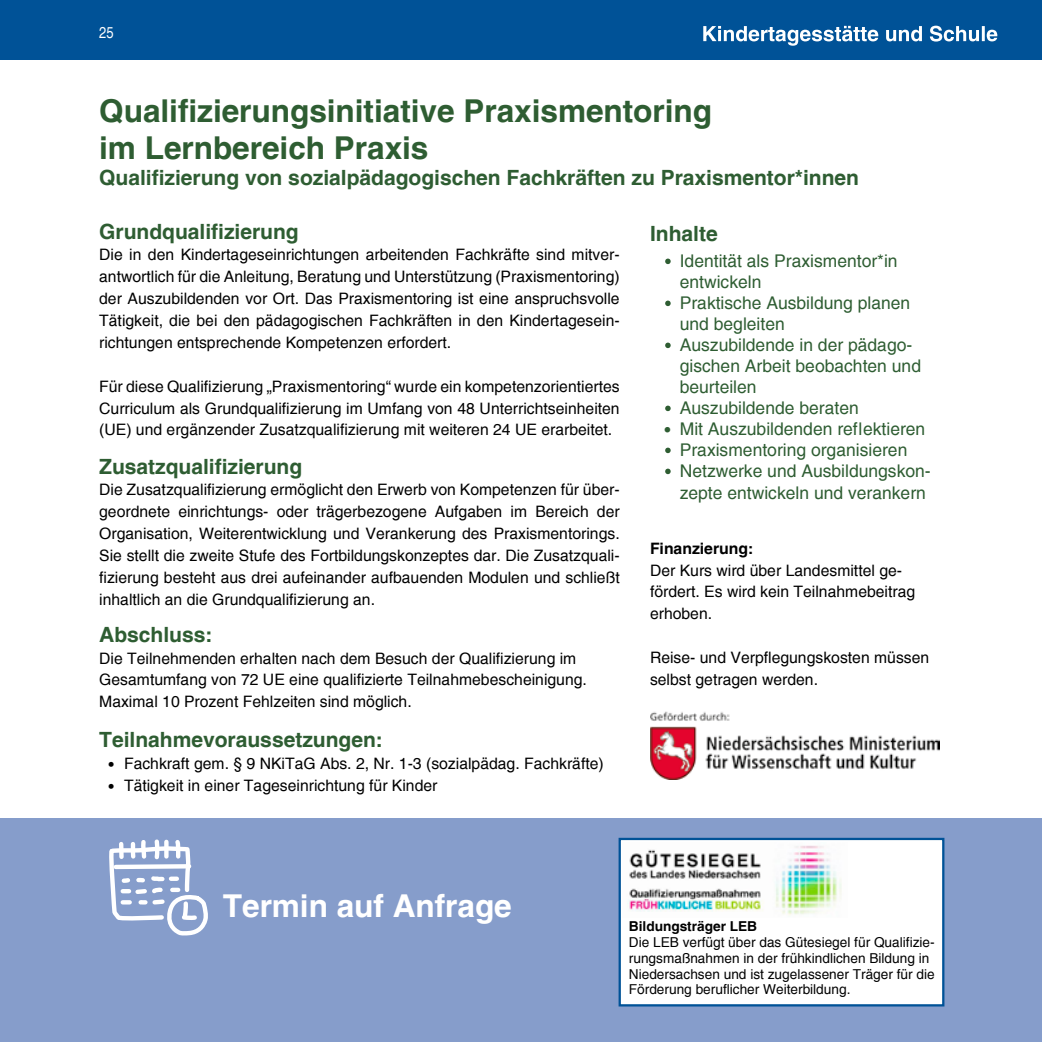
<style>
.page{position:relative;width:1042px;height:1042px;background:#fff}
.page>*{position:absolute;margin:0;border:0;box-sizing:border-box;transform-origin:0 0}
.t1{font:700 31.5px/36.8px "Helvetica";color:#2e5d32}
.t2{font:700 31.5px "Helvetica";color:#fff}
.t3{font:700 21px "Helvetica";color:#2e5d32}
.t4{font:17.5px/21px "Helvetica";color:#2e5d32}
.t5{font:15.75px/21.9px "Helvetica";color:#000}
.t6{font:700 15.75px "Helvetica";color:#000}
.t7{font:condensed 15.75px "Helvetica";color:#fff}
.t8{font:13.65px/15.8px "Helvetica";color:#000}
.t9{font:700 13.65px "Helvetica";color:#000}
</style>
<div class="page">
<div style="left:0;top:819px;width:1042px;height:223px;background:#869dcb"></div>
<div style="left:0;top:0;width:1042px;height:59px;background:#005297"></div>
<img style="left:650px;top:711px;width:289px;height:68px">
<svg style="left:109px;top:839px;width:99px;height:97px"></svg>
<svg style="left:665px;top:259px;width:6px;height:5px"></svg>
<svg style="left:665px;top:301px;width:6px;height:5px"></svg>
<svg style="left:665px;top:343px;width:6px;height:5px"></svg>
<svg style="left:665px;top:406px;width:6px;height:5px"></svg>
<svg style="left:665px;top:448px;width:6px;height:5px"></svg>
<svg style="left:665px;top:469px;width:6px;height:5px"></svg>
<svg style="left:703px;top:26px;width:294px;height:20px"></svg>
<div style="left:618px;top:838px;width:326px;height:168px;background:#fff;border:2px solid #005297"></div>
<img style="left:627px;top:845px;width:215px;height:71px">
<p class="t7" style="left:99px;top:23px;width:16px">25</p>
<h1 class="t1" style="left:99px;top:92px;width:614px">Qualifizierungsinitiative Praxismentoring im Lernbereich Praxis</h1>
<h2 class="t3" style="left:99px;top:165px;width:761px">Qualifizierung von sozialpädagogischen Fachkräften zu Praxismentor*innen</h2>
<h2 class="t3" style="left:99px;top:218px;width:201px">Grundqualifizierung</h2>
<p class="t5" style="left:99px;top:244px;width:522px;text-align:justify">Die in den Kindertageseinrichtungen arbeitenden Fachkräfte sind mitver&shy;antwortlich für die Anleitung, Beratung und Unterstützung (Praxismentoring) der Auszubildenden vor Ort. Das Praxismentoring ist eine anspruchsvolle Tätigkeit, die bei den pädagogischen Fachkräften in den Kindertagesein&shy;richtungen entsprechende Kompetenzen erfordert.</p>
<p class="t5" style="left:99px;top:375px;width:522px;text-align:justify">Für diese Qualifizierung „Praxismentoring“ wurde ein kompetenzorientiertes Curriculum als Grundqualifizierung im Umfang von 48 Unterrichtseinheiten (UE) und ergänzender Zusatzqualifizierung mit weiteren 24 UE erarbeitet.</p>
<h2 class="t3" style="left:650px;top:221px;width:69px">Inhalte</h2>
<p class="t4" style="left:680px;top:251px;width:252px">Identität als Praxismentor*in entwickeln<br>Praktische Ausbildung planen und begleiten<br>Auszubildende in der pädago&shy;gischen Arbeit beobachten und beurteilen<br>Auszubildende beraten<br>Mit Auszubildenden reflektieren<br>Praxismentoring organisieren<br>Netzwerke und Ausbildungskon&shy;zepte entwickeln und verankern</p>
<p class="t4" style="left:664px;top:419px;width:8px">•</p>
<h2 class="t3" style="left:99px;top:453px;width:205px">Zusatzqualifizierung</h2>
<p class="t5" style="left:99px;top:479px;width:522px;text-align:justify">Die Zusatzqualifizierung ermöglicht den Erwerb von Kompetenzen für über&shy;geordnete einrichtungs- oder trägerbezogene Aufgaben im Bereich der Organisation, Weiterentwicklung und Verankerung des Praxismentorings.<br>Sie stellt die zweite Stufe des Fortbildungskonzeptes dar. Die Zusatzquali&shy;fizierung besteht aus drei aufeinander aufbauenden Modulen und schließt inhaltlich an die Grundqualifizierung an.</p>
<h2 class="t3" style="left:99px;top:621px;width:115px">Abschluss:</h2>
<p class="t5" style="left:99px;top:647px;width:489px">Die Teilnehmenden erhalten nach dem Besuch der Qualifizierung im<br>Gesamtumfang von 72 UE eine qualifizierte Teilnahmebescheinigung.<br>Maximal 10 Prozent Fehlzeiten sind möglich.</p>
<p class="t6" style="left:650px;top:538px;width:105px">Finanzierung:</p>
<p class="t5" style="left:650px;top:559px;width:267px">Der Kurs wird über Landesmittel ge&shy;fördert. Es wird kein Teilnahmebeitrag erhoben.</p>
<p class="t5" style="left:650px;top:647px;width:281px">Reise- und Verpflegungskosten müssen selbst getragen werden.</p>
<h2 class="t3" style="left:99px;top:727px;width:285px">Teilnahmevoraussetzungen:</h2>
<p class="t5" style="left:124px;top:752px;width:481px">Fachkraft gem. § 9 NKiTaG Abs. 2, Nr. 1-3 (sozialpädag. Fachkräfte)<br>Tätigkeit in einer Tageseinrichtung für Kinder</p>
<p class="t5" style="left:109px;top:753px;width:7px">• •</p>
<h1 class="t2" style="left:223px;top:887px;width:290px">Termin auf Anfrage</h1>
<p class="t9" style="left:629px;top:918px;width:130px">Bildungsträger LEB</p>
<p class="t8" style="left:629px;top:934px;width:307px">Die LEB verfügt über das Gütesiegel für Qualifizie&shy;rungsmaßnahmen in der frühkindlichen Bildung in Niedersachsen und ist zugelassener Träger für die Förderung beruflicher Weiterbildung.</p>
</div>
